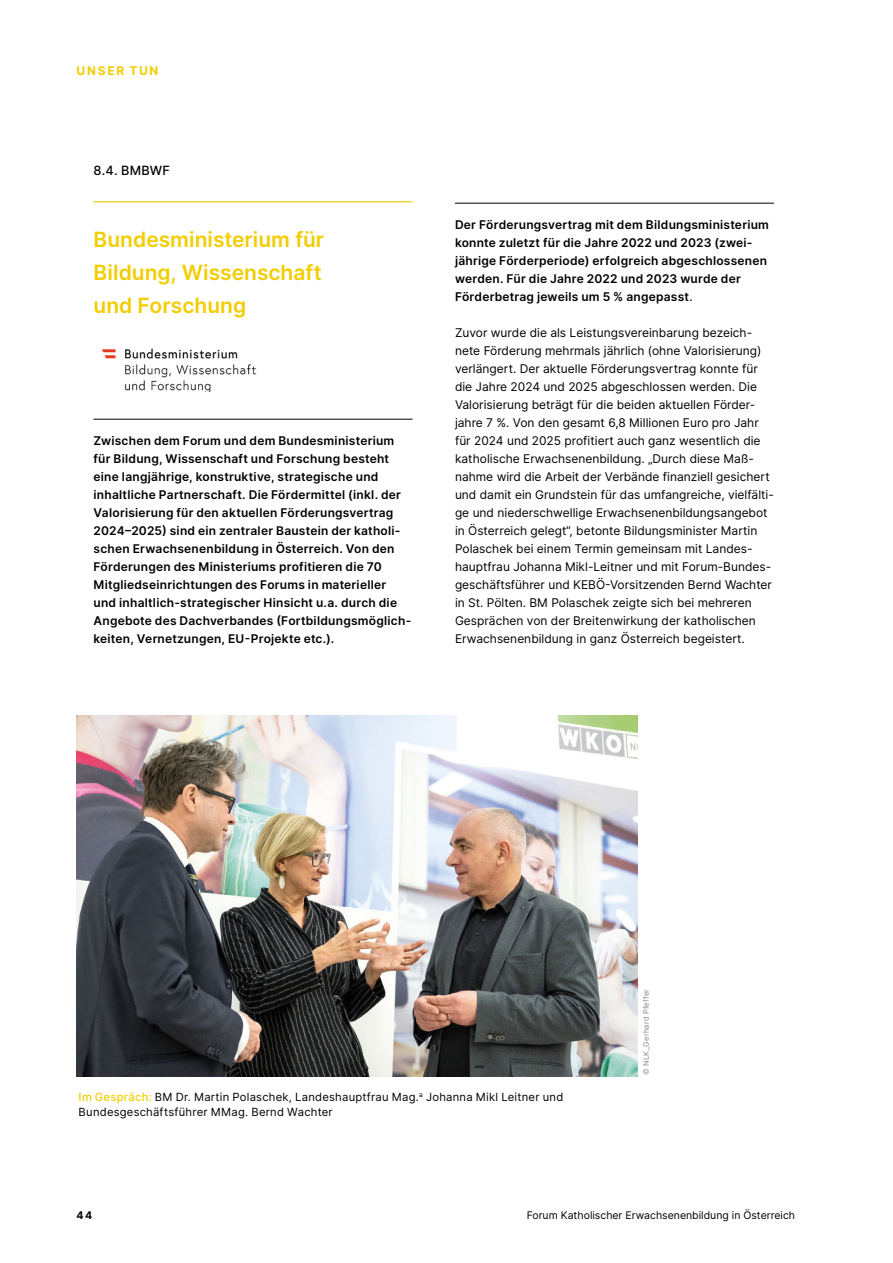
<style>
.page{position:relative;width:893px;height:1263px;background:#fff}
.page>*{position:absolute;margin:0;border:0;box-sizing:border-box;transform-origin:0 0}
.H4_14_semibd_farbe{font:600 21px/33px "Inter";color:#f2cd00}
.t1{font:500 12.75px "Inter";letter-spacing:.025em;color:#000}
.Thema_Schwerkunkt_Se{font:12px/18px "Inter";color:#000}
.Thema_Schwerkunkt_Se-2{font:600 12px/18px "Inter";letter-spacing:.02em;color:#000}
.t2{font:700 12px "Inter";letter-spacing:.15em;color:#f2cd00}
.Bildtext{font:11.25px/15px "Inter";letter-spacing:.02em;color:#000}
.t3{font:10.5px "Inter";color:#000}
.t4{font:700 10.5px "Inter";color:#000}
.Foto{font:7.5px "Inter";letter-spacing:.03em;color:#878787}
.s1{font-weight:400}
.s2{font-weight:300}
.s3{font-weight:500;color:#f2cd00}
</style>
<div class="page">
<hr style="left:94px;top:201px;width:318px;height:1px;background:#f2cd00">
<hr style="left:94px;top:419px;width:318px;height:1px;background:#000">
<img style="left:101px;top:349px;width:155px;height:42px">
<img style="left:77px;top:715px;width:560px;height:361px">
<hr style="left:455px;top:203px;width:319px;height:1px;background:#000">
<p class="t2" style="left:77px;top:62px;width:83px">UNSER TUN</p>
<h3 class="t1" style="left:94px;top:161px;width:78px">8.4. BMBWF</h3>
<p class="H4_14_semibd_farbe" style="left:94px;top:222px;width:232px">Bundesministerium für<br>Bildung, Wissenschaft und Forschung</p>
<p class="Thema_Schwerkunkt_Se-2" style="left:94px;top:431px;width:319px">Zwischen dem Forum und dem Bundesministerium für Bildung, Wissenschaft und Forschung besteht eine langjährige, konstruktive, strategische und inhaltliche Partnerschaft. Die Fördermittel (inkl. der Valorisierung für den aktuellen Förderungsvertrag 2024–2025) sind ein zentraler Baustein der katholi&shy;schen Erwachsenenbildung in Österreich. Von den Förderungen des Ministeriums profitieren die 70<br>Mitgliedseinrichtungen des Forums in materieller und inhaltlich-strategischer Hinsicht u.a. durch die Angebote des Dachverbandes (Fortbildungsmöglich&shy;keiten, Vernetzungen, EU-Projekte etc.).</p>
<p class="Thema_Schwerkunkt_Se-2" style="left:455px;top:215px;width:316px">Der Förderungsvertrag mit dem Bildungsministerium konnte zuletzt für die Jahre 2022 und 2023 (zwei&shy;jährige Förderperiode) erfolgreich abgeschlossenen werden. Für die Jahre 2022 und 2023 wurde der Förderbetrag jeweils um 5 % angepasst<span class="s1">.</span></p>
<p class="Thema_Schwerkunkt_Se" style="left:455px;top:323px;width:320px">Zuvor wurde die als Leistungsvereinbarung bezeich&shy;nete Förderung mehrmals jährlich (ohne Valorisierung) verlängert. Der aktuelle Förderungsvertrag konnte für die Jahre 2024 und 2025 abgeschlossen werden. Die Valorisierung beträgt für die beiden aktuellen Förder&shy;jahre 7 %. Von den gesamt 6,8 Millionen Euro pro Jahr für 2024 und 2025 profitiert auch ganz wesentlich die katholische Erwachsenenbildung. „Durch diese Maß&shy;nahme wird die Arbeit der Verbände finanziell gesichert und damit ein Grundstein für das umfangreiche, vielfälti&shy;ge und niederschwellige Erwachsenenbildungsangebot in Österreich gelegt“, betonte Bildungsminister Martin Polaschek bei einem Termin gemeinsam mit Landes&shy;hauptfrau Johanna Mikl-Leitner und mit Forum-Bundes&shy;geschäftsführer und KEBÖ-Vorsitzenden Bernd Wachter in St. Pölten. BM Polaschek zeigte sich bei mehreren Gesprächen von der Breitenwirkung der katholischen Erwachsenenbildung in ganz Österreich begeistert.</p>
<p class="Foto" style="left:641px;top:1075px;width:88px;rotate:-90deg"><span class="s2">©</span> NLK_Gerhard Pfeffer</p>
<p class="Bildtext" style="left:79px;top:1089px;width:486px"><span class="s3">Im Gespräch:</span> BM Dr. Martin Polaschek, Landeshauptfrau Mag. <sup>a</sup> Johanna Mikl Leitner und<br>Bundesgeschäftsführer MMag. Bernd Wachter</p>
<p class="t4" style="left:77px;top:1207px;width:17px">44</p>
<p class="t3" style="left:527px;top:1208px;width:270px">Forum Katholischer Erwachsenenbildung in Österreich</p>
</div>
